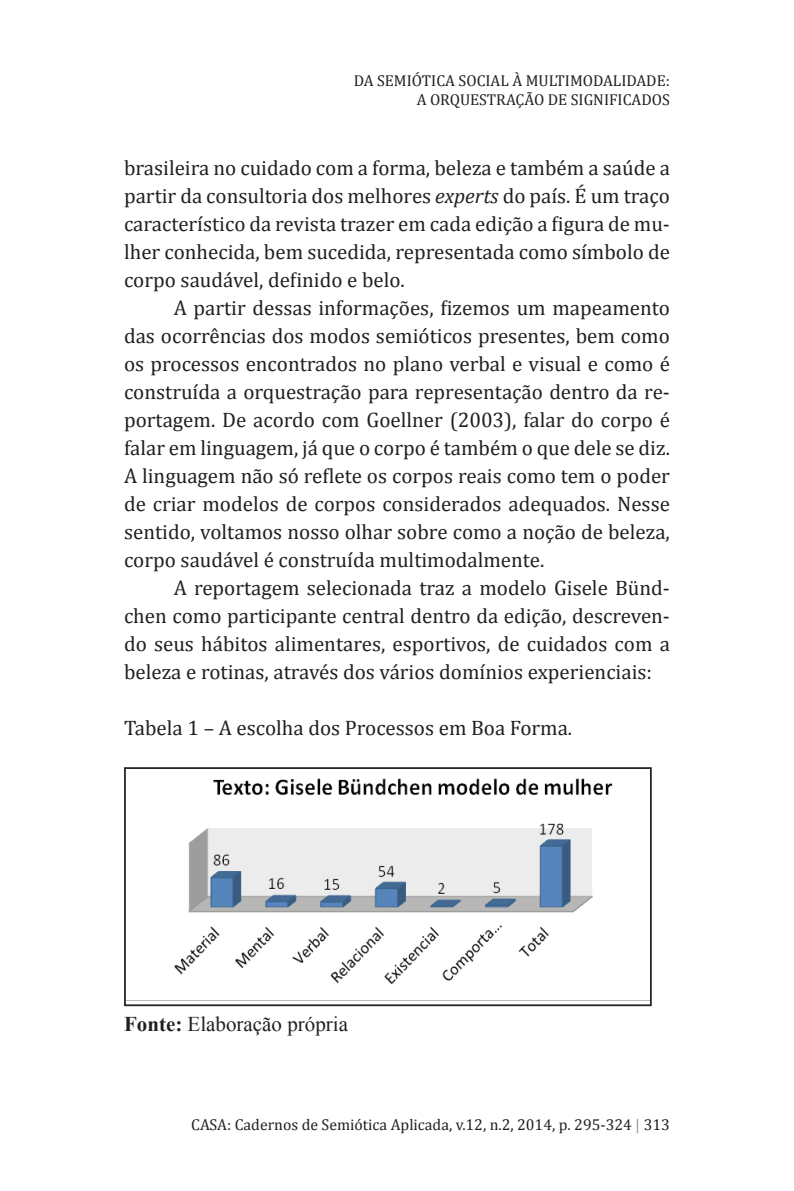
<style>
.page{position:relative;width:794px;height:1191px;background:#fff}
.page>*{position:absolute;margin:0;border:0;box-sizing:border-box;transform-origin:0 0}
.t1{font:21px/28px "Cambria";color:#231f20;text-align:justify}
.t2{font:21px "Times New Roman";color:#231f20}
.t3{font:15.75px/18.9px "Cambria";color:#231f20;text-align:right}
.s1{font-style:italic}
.s2{font-weight:700}
.s3{color:#939598}
</style>
<div class="page">
<img style="left:174px;top:778px;width:439px;height:207px">
<div style="left:124px;top:767px;width:527px;height:239px;border:2px solid #231f20"></div>
<p class="t3" style="left:354px;top:71px;width:318px">DA SEMIÓTICA SOCIAL À MULTIMODALIDADE:<br>A ORQUESTRAÇÃO DE SIGNIFICADOS</p>
<p class="t1" style="left:124px;top:154px;width:547px">brasileira no cuidado com a forma, beleza e também a saúde a partir da consultoria dos melhores <span class="s1">experts</span> do país. É um traço característico da revista trazer em cada edição a figura de mu&shy;lher conhecida, bem sucedida, representada como símbolo de corpo saudável, definido e belo.</p>
<p class="t1" style="left:124px;top:294px;width:547px;text-indent:50px">A partir dessas informações, fizemos um mapeamento das ocorrências dos modos semióticos presentes, bem como os processos encontrados no plano verbal e visual e como é construída a orquestração para representação dentro da re&shy;portagem. De acordo com Goellner (2003), falar do corpo é falar em linguagem, já que o corpo é também o que dele se diz.<br>A linguagem não só reflete os corpos reais como tem o poder de criar modelos de corpos considerados adequados. Nesse sentido, voltamos nosso olhar sobre como a noção de beleza, corpo saudável é construída multimodalmente.</p>
<p class="t1" style="left:124px;top:574px;width:547px;text-indent:50px">A reportagem selecionada traz a modelo Gisele Bünd&shy;chen como participante central dentro da edição, descreven&shy;do seus hábitos alimentares, esportivos, de cuidados com a beleza e rotinas, através dos vários domínios experienciais:</p>
<p class="t1" style="left:124px;top:714px;width:450px">Tabela 1 – A escolha dos Processos em Boa Forma.</p>
<p class="t2" style="left:124px;top:1010px;width:225px"><span class="s2">Fonte:</span> Elaboração própria</p>
<p class="t3" style="left:191px;top:1115px;width:480px">CASA: Cadernos de Semiótica Aplicada, v.12, n.2, 2014, p. 295-324 <span class="s3">|</span> 313</p>
</div>
